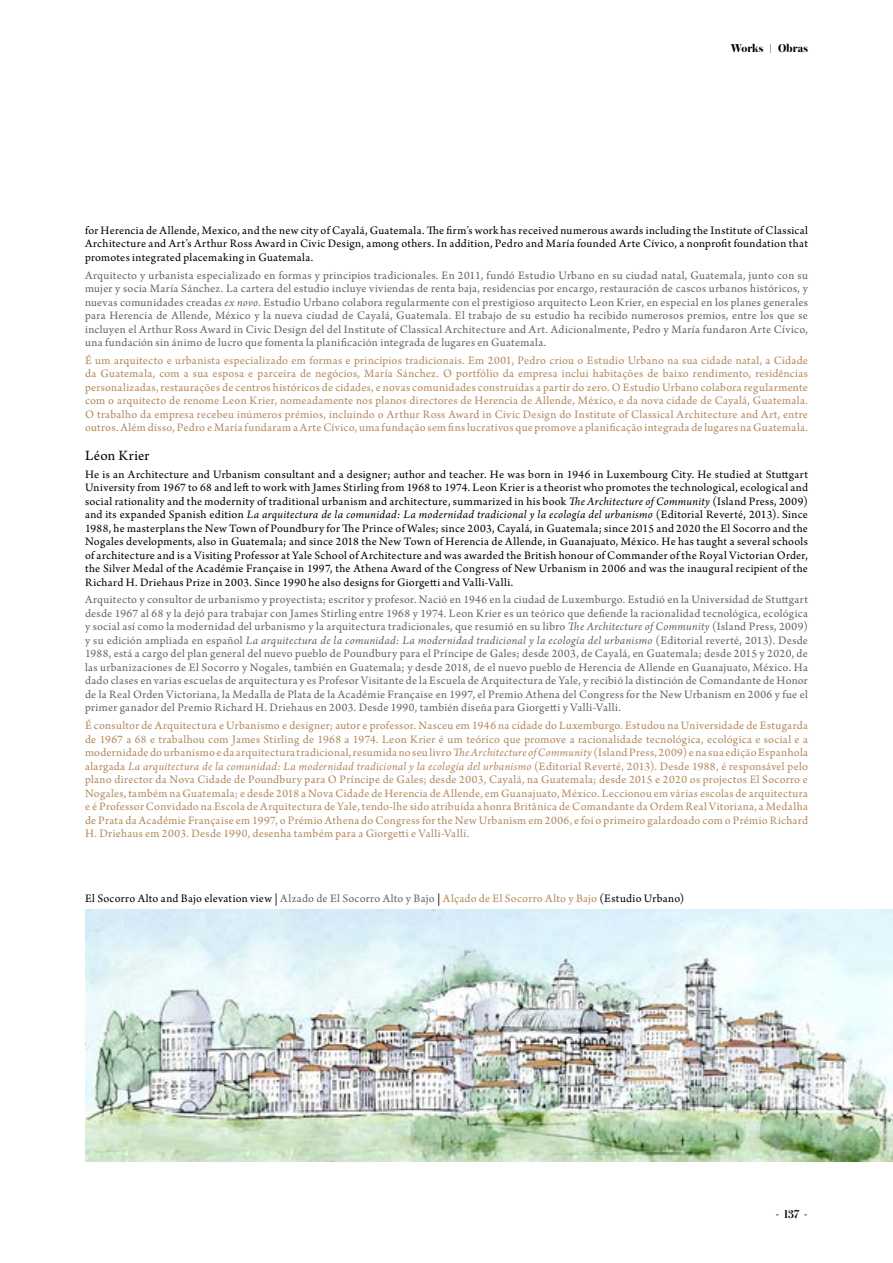
<style>
.page{position:relative;width:893px;height:1263px;background:#fff}
.page>*{position:absolute;margin:0;border:0;box-sizing:border-box;transform-origin:0 0}
.t1{font:15px "Arno Pro";letter-spacing:.02em;color:#000}
.t2{font:12px/13.5px "Arno Pro";letter-spacing:.025em;color:#666465;text-align:justify}
.t3{font:12px/13.5px "Arno Pro";letter-spacing:.025em;color:#b3885d;text-align:justify}
.t4{font:12px/13.5px "Arno Pro";letter-spacing:.025em;color:#000;text-align:justify}
.t5{font:700 12px "Austin";letter-spacing:.01em;color:#000}
.t6{font:500 12px "Austin";color:#000}
.s1{font-style:italic}
.s2{color:#666465}
.s3{color:#b3885d}
</style>
<div class="page">
<img style="left:85px;top:910px;width:808px;height:252px">
<p class="t5" style="left:731px;top:40px;width:79px">Works | Obras</p>
<p class="t4" style="left:85px;top:224px;width:724px">for Herencia de Allende, Mexico, and the new city of Cayalá, Guatemala. The firm’s work has received numerous awards including the Institute of Classical Architecture and Art’s Arthur Ross Award in Civic Design, among others. In addition, Pedro and María founded Arte Cívico, a nonprofit foundation that promotes integrated placemaking in Guatemala.</p>
<p class="t2" style="left:85px;top:269px;width:724px">Arquitecto y urbanista especializado en formas y principios tradicionales. En 2011, fundó Estudio Urbano en su ciudad natal, Guatemala, junto con su mujer y socia María Sánchez. La cartera del estudio incluye viviendas de renta baja, residencias por encargo, restauración de cascos urbanos históricos, y nuevas comunidades creadas <span class="s1">ex novo</span>. Estudio Urbano colabora regularmente con el prestigioso arquitecto Leon Krier, en especial en los planes generales para Herencia de Allende, México y la nueva ciudad de Cayalá, Guatemala. El trabajo de su estudio ha recibido numerosos premios, entre los que se incluyen el Arthur Ross Award in Civic Design del del Institute of Classical Architecture and Art. Adicionalmente, Pedro y María fundaron Arte Cívico, una fundación sin ánimo de lucro que fomenta la planificación integrada de lugares en Guatemala.</p>
<p class="t3" style="left:85px;top:354px;width:724px">É um arquitecto e urbanista especializado em formas e princípios tradicionais. Em 2001, Pedro criou o Estudio Urbano na sua cidade natal, a Cidade da Guatemala, com a sua esposa e parceira de negócios, María Sánchez. O portfólio da empresa inclui habitações de baixo rendimento, residências personalizadas, restaurações de centros históricos de cidades, e novas comunidades construídas a partir do zero. O Estudio Urbano colabora regularmente com o arquitecto de renome Leon Krier, nomeadamente nos planos directores de Herencia de Allende, México, e da nova cidade de Cayalá, Guatemala.<br>O trabalho da empresa recebeu inúmeros prémios, incluindo o Arthur Ross Award in Civic Design do Institute of Classical Architecture and Art, entre outros. Além disso, Pedro e María fundaram a Arte Cívico, uma fundação sem fins lucrativos que promove a planificação integrada de lugares na Guatemala.</p>
<p class="t1" style="left:85px;top:447px;width:66px">Léon Krier</p>
<p class="t4" style="left:85px;top:468px;width:724px">He is an Architecture and Urbanism consultant and a designer; author and teacher. He was born in 1946 in Luxembourg City. He studied at Stuttgart University from 1967 to 68 and left to work with James Stirling from 1968 to 1974. Leon Krier is a theorist who promotes the technological, ecological and social rationality and the modernity of traditional urbanism and architecture, summarized in his book <span class="s1">The Architecture of Community</span> (Island Press, 2009) and its expanded Spanish edition <span class="s1">La arquitectura de la comunidad: La modernidad tradicional y la ecología del urbanismo</span> (Editorial Reverté, 2013). Since 1988, he masterplans the New Town of Poundbury for The Prince of Wales; since 2003, Cayalá, in Guatemala; since 2015 and 2020 the El Socorro and the Nogales developments, also in Guatemala; and since 2018 the New Town of Herencia de Allende, in Guanajuato, México. He has taught a several schools of architecture and is a Visiting Professor at Yale School of Architecture and was awarded the British honour of Commander of the Royal Victorian Order, the Silver Medal of the Académie Française in 1997, the Athena Award of the Congress of New Urbanism in 2006 and was the inaugural recipient of the Richard H. Driehaus Prize in 2003. Since 1990 he also designs for Giorgetti and Valli-Valli.</p>
<p class="t2" style="left:85px;top:594px;width:724px">Arquitecto y consultor de urbanismo y proyectista; escritor y profesor. Nació en 1946 en la ciudad de Luxemburgo. Estudió en la Universidad de Stuttgart desde 1967 al 68 y la dejó para trabajar con James Stirling entre 1968 y 1974. Leon Krier es un teórico que defiende la racionalidad tecnológica, ecológica y social así como la modernidad del urbanismo y la arquitectura tradicionales, que resumió en su libro <span class="s1">The Architecture of Community</span> (Island Press, 2009) y su edición ampliada en español <span class="s1">La arquitectura de la comunidad: La modernidad tradicional y la ecología del urbanismo</span> (Editorial reverté, 2013). Desde 1988, está a cargo del plan general del nuevo pueblo de Poundbury para el Príncipe de Gales; desde 2003, de Cayalá, en Guatemala; desde 2015 y 2020, de las urbanizaciones de El Socorro y Nogales, también en Guatemala; y desde 2018, de el nuevo pueblo de Herencia de Allende en Guanajuato, México. Ha dado clases en varias escuelas de arquitectura y es Profesor Visitante de la Escuela de Arquitectura de Yale, y recibió la distinción de Comandante de Honor de la Real Orden Victoriana, la Medalla de Plata de la Académie Française en 1997, el Premio Athena del Congress for the New Urbanism en 2006 y fue el primer ganador del Premio Richard H. Driehaus en 2003. Desde 1990, también diseña para Giorgetti y Valli-Valli.</p>
<p class="t3" style="left:85px;top:719px;width:724px">É consultor de Arquitectura e Urbanismo e designer; autor e professor. Nasceu em 1946 na cidade do Luxemburgo. Estudou na Universidade de Estugarda de 1967 a 68 e trabalhou com James Stirling de 1968 a 1974. Leon Krier é um teórico que promove a racionalidade tecnológica, ecológica e social e a modernidade do urbanismo e da arquitectura tradicional, resumida no seu livro <span class="s1">The Architecture of Community</span> (Island Press, 2009) e na sua edição Espanhola alargada <span class="s1">La arquitectura de la comunidad: La modernidad tradicional y la ecología del urbanismo</span> (Editorial Reverté, 2013). Desde 1988, é responsável pelo plano director da Nova Cidade de Poundbury para O Príncipe de Gales; desde 2003, Cayalá, na Guatemala; desde 2015 e 2020 os projectos El Socorro e Nogales, também na Guatemala; e desde 2018 a Nova Cidade de Herencia de Allende, em Guanajuato, México. Leccionou em várias escolas de arquitectura e é Professor Convidado na Escola de Arquitectura de Yale, tendo-lhe sido atribuída a honra Britânica de Comandante da Ordem Real Vitoriana, a Medalha de Prata da Académie Française em 1997, o Prémio Athena do Congress for the New Urbanism em 2006, e foi o primeiro galardoado com o Prémio Richard H. Driehaus em 2003. Desde 1990, desenha também para a Giorgetti e Valli-Valli.</p>
<p class="t4" style="left:85px;top:892px;width:601px">El Socorro Alto and Bajo elevation view | <span class="s2">Alzado de El Socorro Alto y Bajo</span> | <span class="s3">Alçado de El Socorro Alto y Bajo</span> (Estudio Urbano)</p>
<p class="t6" style="left:776px;top:1206px;width:34px">- 137 -</p>
</div>
